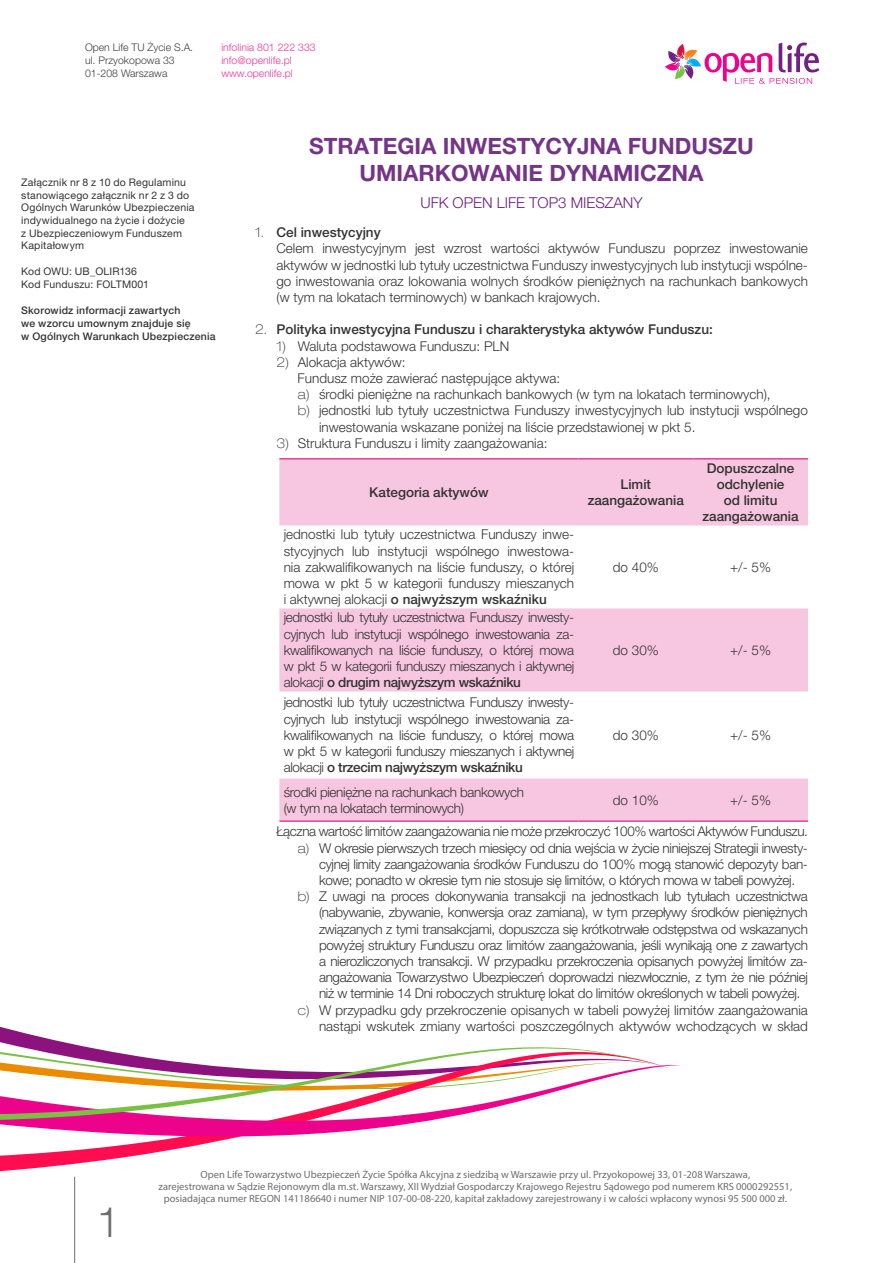
<style>
.page{position:relative;width:893px;height:1263px;background:#fff}
.page>*{position:absolute;margin:0;border:0;box-sizing:border-box;transform-origin:0 0}
.t1{font:300 42px "Helvetica Neue LT Pro";color:#6c6d70}
.NAZWA_DOKUMENTU{font:700 22.5px/27px "Helvetica Neue LT Pro";color:#743587;text-align:center}
.NAZWA_DOKUMENTU-2{font:300 15px "Helvetica Neue LT Pro";color:#6b1f7e}
.PODPUNKT_WCIĘCIE{font:300 13.5px/16.2px "Helvetica Neue LT Pro";color:#333;text-align:justify}
.Paragraf_tytuł{font:300 13.5px/16.2px "Helvetica Neue LT Pro";letter-spacing:-.025em;color:#333;text-align:justify}
.Paragraf_tytuł-2{font:500 13.5px/16.2px "Helvetica Neue LT Pro";color:#333;text-align:center}
.PODPUNKT_WCIĘCIE-2{font:300 13.5px "Helvetica Neue LT Pro";letter-spacing:-.03em;color:#333}
.LITERA_WCIĘCIE{font:300 13.5px "Helvetica Neue LT Pro";color:#333}
.t2{font:10.5px/12px "Myriad Pro";color:#6c6d70;text-align:center}
.KOD_I_ZALĄCZNIK{font:10.5px/12.6px "Helvetica Neue LT Pro";letter-spacing:.015em;color:#333}
.KOD_I_ZALĄCZNIK-2{font:500 10.5px/12.6px "Helvetica Neue LT Pro";letter-spacing:.02em;color:#333}
.t3{font:300 10.5px/12.6px "Helvetica Neue LT Pro";color:#3e3e3f}
.t4{font:300 10.5px/12.6px "Helvetica Neue LT Pro";color:#ed3896}
.s1{font-weight:100;font-stretch:expanded}
.s2{font-weight:500}
</style>
<div class="page">
<svg style="left:0;top:1030px;width:77px;height:15px"></svg>
<svg style="left:0;top:1138px;width:233px;height:41px"></svg>
<svg style="left:0;top:1065px;width:681px;height:73px"></svg>
<svg style="left:0;top:1045px;width:665px;height:78px"></svg>
<svg style="left:665px;top:42px;width:154px;height:42px"></svg>
<hr style="left:74px;top:1177px;width:1px;height:86px;background:#6c6d70">
<svg style="left:279px;top:459px;width:529px;height:361px"></svg>
<div style="left:279px;top:608px;width:529px;height:83px;background:#f7c6e0"></div>
<hr style="left:279px;top:458px;width:299px;height:1px;background:#e64097">
<hr style="left:578px;top:458px;width:115px;height:1px;background:#e64097">
<hr style="left:693px;top:458px;width:115px;height:1px;background:#e64097">
<hr style="left:279px;top:820px;width:299px;height:2px;background:#e64097">
<hr style="left:578px;top:820px;width:115px;height:2px;background:#e64097">
<hr style="left:693px;top:820px;width:115px;height:2px;background:#e64097">
<p class="t3" style="left:85px;top:41px;width:110px">Open Life TU Życie S.A. ul. Przyokopowa 33<br>01-208 Warszawa</p>
<p class="t4" style="left:221px;top:41px;width:96px">infolinia 801 222 333 info@openlife.pl www.openlife.pl</p>
<p class="KOD_I_ZALĄCZNIK" style="left:21px;top:176px;width:175px">Załącznik nr 8 z 10 do Regulaminu stanowiącego załącznik nr 2 z 3 do<br>Ogólnych Warunków Ubezpieczenia indywidualnego na życie i dożycie<br>z Ubezpieczeniowym Funduszem<br>Kapitałowym</p>
<p class="KOD_I_ZALĄCZNIK" style="left:21px;top:265px;width:117px">Kod OWU: UB_OLIR136</p>
<p class="KOD_I_ZALĄCZNIK" style="left:21px;top:278px;width:129px">Kod Funduszu: FOLTM001</p>
<p class="KOD_I_ZALĄCZNIK-2" style="left:21px;top:304px;width:196px">Skorowidz informacji zawartych<br>we wzorcu umownym znajduje się<br>w Ogólnych Warunkach Ubezpieczenia</p>
<p class="NAZWA_DOKUMENTU" style="left:309px;top:132px;width:446px">STRATEGIA INWESTYCYJNA FUNDUSZU<br>UMIARKOWANIE DYNAMICZNA</p>
<p class="NAZWA_DOKUMENTU-2" style="left:420px;top:194px;width:224px">UFK OPEN LIFE TOP3 MIESZANY</p>
<p class="Paragraf_tytuł-2" style="left:255px;top:224px;width:127px"><span class="s1">1.</span> Cel inwestycyjny</p>
<p class="PODPUNKT_WCIĘCIE" style="left:276px;top:240px;width:533px">Celem inwestycyjnym jest wzrost wartości aktywów Funduszu poprzez inwestowanie aktywów w jednostki lub tytuły uczestnictwa Funduszy inwestycyjnych lub instytucji wspólne&shy;go inwestowania oraz lokowania wolnych środków pieniężnych na rachunkach bankowych (w tym na lokatach terminowych) w bankach krajowych.</p>
<p class="Paragraf_tytuł-2" style="left:255px;top:321px;width:459px"><span class="s1">2.</span> Polityka inwestycyjna Funduszu i charakterystyka aktywów Funduszu:</p>
<p class="PODPUNKT_WCIĘCIE" style="left:276px;top:337px;width:234px"><span class="s1">1)</span> Waluta podstawowa Funduszu: PLN</p>
<p class="PODPUNKT_WCIĘCIE" style="left:276px;top:354px;width:131px"><span class="s1">2)</span> Alokacja aktywów:</p>
<p class="LITERA_WCIĘCIE" style="left:298px;top:370px;width:264px">Fundusz może zawierać następujące aktywa:</p>
<p class="PODPUNKT_WCIĘCIE" style="left:298px;top:386px;width:474px"><span class="s1">a)</span> środki pieniężne na rachunkach bankowych (w tym na lokatach terminowych),</p>
<p class="PODPUNKT_WCIĘCIE" style="left:319px;top:402px;width:490px;text-indent:-21px"><span class="s1">b)</span> jednostki lub tytuły uczestnictwa Funduszy inwestycyjnych lub instytucji wspólnego inwestowania wskazane poniżej na liście przedstawionej w pkt 5.</p>
<p class="PODPUNKT_WCIĘCIE" style="left:276px;top:435px;width:273px"><span class="s1">3)</span> Struktura Funduszu i limity zaangażowania:</p>
<p class="Paragraf_tytuł-2" style="left:369px;top:484px;width:121px">Kategoria aktywów</p>
<p class="Paragraf_tytuł-2" style="left:588px;top:476px;width:98px">Limit zaangażowania</p>
<p class="Paragraf_tytuł-2" style="left:702px;top:460px;width:98px">Dopuszczalne odchylenie<br>od limitu zaangażowania</p>
<p class="Paragraf_tytuł" style="left:284px;top:526px;width:292px">jednostki lub tytuły uczestnictwa Funduszy inwe&shy;stycyjnych lub instytucji wspólnego inwestowa&shy;nia zakwalifikowanych na liście funduszy, o której mowa w pkt 5 w kategorii funduszy mieszanych i aktywnej alokacji <span class="s2">o najwyższym wskaźniku</span></p>
<p class="Paragraf_tytuł" style="left:284px;top:609px;width:292px">jednostki lub tytuły uczestnictwa Funduszy inwesty&shy;cyjnych lub instytucji wspólnego inwestowania za&shy;kwalifikowanych na liście funduszy, o której mowa w pkt 5 w kategorii funduszy mieszanych i aktywnej alokacji <span class="s2">o drugim najwyższym wskaźniku</span></p>
<p class="Paragraf_tytuł" style="left:284px;top:694px;width:292px">jednostki lub tytuły uczestnictwa Funduszy inwesty&shy;cyjnych lub instytucji wspólnego inwestowania za&shy;kwalifikowanych na liście funduszy, o której mowa w pkt 5 w kategorii funduszy mieszanych i aktywnej alokacji <span class="s2">o trzecim najwyższym wskaźniku</span></p>
<p class="Paragraf_tytuł" style="left:613px;top:559px;width:48px">do 40%</p>
<p class="Paragraf_tytuł" style="left:730px;top:559px;width:42px">+/- 5%</p>
<p class="Paragraf_tytuł" style="left:613px;top:642px;width:48px">do 30%</p>
<p class="Paragraf_tytuł" style="left:730px;top:642px;width:42px">+/- 5%</p>
<p class="Paragraf_tytuł" style="left:613px;top:727px;width:48px">do 30%</p>
<p class="Paragraf_tytuł" style="left:730px;top:727px;width:42px">+/- 5%</p>
<p class="Paragraf_tytuł" style="left:284px;top:783px;width:242px">środki pieniężne na rachunkach bankowych (w tym na lokatach terminowych)</p>
<p class="Paragraf_tytuł" style="left:613px;top:791px;width:48px">do 10%</p>
<p class="Paragraf_tytuł" style="left:730px;top:791px;width:42px">+/- 5%</p>
<p class="PODPUNKT_WCIĘCIE-2" style="left:276px;top:823px;width:533px">Łączna wartość limitów zaangażowania nie może przekroczyć 100% wartości Aktywów Funduszu.</p>
<p class="PODPUNKT_WCIĘCIE" style="left:319px;top:839px;width:490px;text-indent:-21px"><span class="s1">a)</span> W okresie pierwszych trzech miesięcy od dnia wejścia w życie niniejszej Strategii inwesty&shy;cyjnej limity zaangażowania środków Funduszu do 100% mogą stanowić depozyty ban&shy;kowe; ponadto w okresie tym nie stosuje się limitów, o których mowa w tabeli powyżej.</p>
<p class="PODPUNKT_WCIĘCIE" style="left:319px;top:888px;width:490px;text-indent:-21px"><span class="s1">b)</span> Z uwagi na proces dokonywania transakcji na jednostkach lub tytułach uczestnictwa (nabywanie, zbywanie, konwersja oraz zamiana), w tym przepływy środków pieniężnych związanych z tymi transakcjami, dopuszcza się krótkotrwałe odstępstwa od wskazanych powyżej struktury Funduszu oraz limitów zaangażowania, jeśli wynikają one z zawartych a nierozliczonych transakcji. W przypadku przekroczenia opisanych powyżej limitów za&shy;angażowania Towarzystwo Ubezpieczeń doprowadzi niezwłocznie, z tym że nie później niż w terminie 14 Dni roboczych strukturę lokat do limitów określonych w tabeli powyżej.</p>
<p class="PODPUNKT_WCIĘCIE" style="left:298px;top:1001px;width:512px;text-align:right"><span class="s1">c)</span> W przypadku gdy przekroczenie opisanych w tabeli powyżej limitów zaangażowania nastąpi wskutek zmiany wartości poszczególnych aktywów wchodzących w skład</p>
<p class="t1" style="left:97px;top:1196px;width:25px">1</p>
<p class="t2" style="left:159px;top:1168px;width:635px">Open Life Towarzystwo Ubezpieczeń Życie Spółka Akcyjna z siedzibą w Warszawie przy ul. Przyokopowej 33, 01-208 Warszawa,<br>zarejestrowana w Sądzie Rejonowym dla m.st. Warszawy, XII Wydział Gospodarczy Krajowego Rejestru Sądowego pod numerem KRS 0000292551, posiadająca numer REGON 141186640 i numer NIP 107-00-08-220, kapitał zakładowy zarejestrowany i w całości wpłacony wynosi 95 500 000 zł.</p>
</div>
